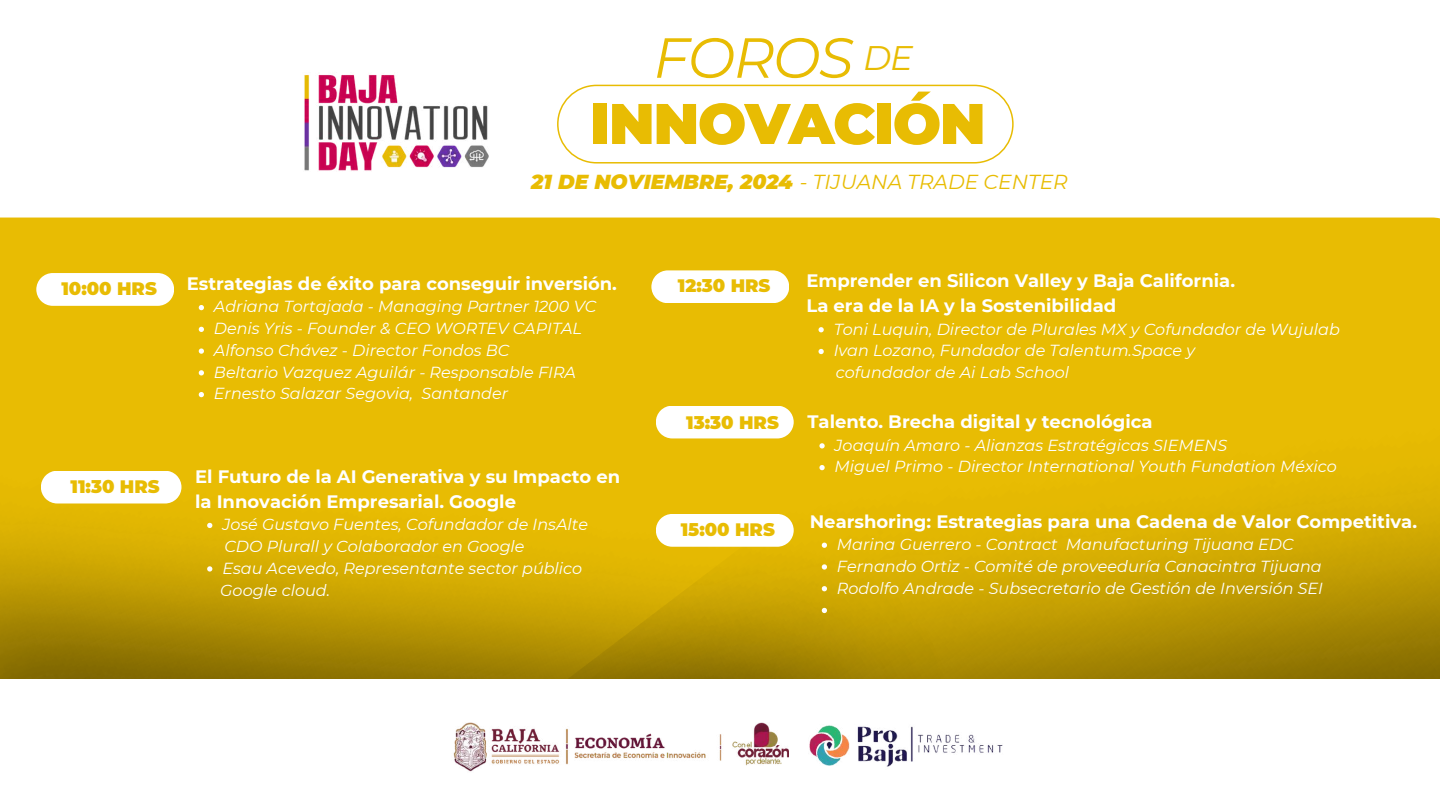
<style>
.page{position:relative;width:1440px;height:810px;background:#fff}
.page>*{position:absolute;margin:0;border:0;box-sizing:border-box;transform-origin:0 0}
.t1{font:900 57.2px "Montserrat";letter-spacing:-.025em;color:#e8bc03}
.t2{font:italic 56.4px "Montserrat";letter-spacing:-.025em;color:#e8bc03}
.t3{font:italic 20.2px "Montserrat";color:#e8bc03}
.t4{font:700 18px/24.8px "Montserrat";color:#fff}
.t5{font:900 18px "Montserrat";color:#e8bc03}
.t6{font:italic 16px/21.8px "Montserrat";color:#fff}
.s1{font-size:34px}
.s2{font-weight:900}
</style>
<div class="page">
<img style="left:1182px;top:217px;width:258px;height:462px">
<img style="left:0;top:84px;width:1182px;height:595px">
<img style="left:282px;top:74px;width:224px;height:111px">
<img style="left:453px;top:722px;width:336px;height:50px">
<img style="left:809px;top:725px;width:194px;height:42px">
<svg style="left:36px;top:273px;width:138px;height:33px"></svg>
<svg style="left:41px;top:471px;width:140px;height:33px"></svg>
<svg style="left:651px;top:270px;width:138px;height:33px"></svg>
<svg style="left:656px;top:406px;width:138px;height:32px"></svg>
<svg style="left:656px;top:514px;width:138px;height:33px"></svg>
<svg style="left:199px;top:305px;width:5px;height:5px"></svg>
<svg style="left:199px;top:327px;width:5px;height:5px"></svg>
<svg style="left:199px;top:348px;width:5px;height:6px"></svg>
<svg style="left:199px;top:370px;width:5px;height:5px"></svg>
<svg style="left:199px;top:392px;width:5px;height:5px"></svg>
<svg style="left:207px;top:523px;width:5px;height:5px"></svg>
<svg style="left:207px;top:566px;width:5px;height:6px"></svg>
<svg style="left:819px;top:443px;width:6px;height:5px"></svg>
<svg style="left:819px;top:465px;width:6px;height:5px"></svg>
<svg style="left:822px;top:543px;width:5px;height:5px"></svg>
<svg style="left:822px;top:564px;width:5px;height:6px"></svg>
<svg style="left:822px;top:586px;width:5px;height:5px"></svg>
<svg style="left:822px;top:608px;width:5px;height:5px"></svg>
<svg style="left:819px;top:327px;width:5px;height:5px"></svg>
<svg style="left:819px;top:349px;width:5px;height:5px"></svg>
<svg style="left:557px;top:85px;width:457px;height:78px"></svg>
<h2 class="t2" style="left:653px;top:23px;width:261px">FOROS <span class="s1">DE</span></h2>
<h1 class="t1" style="left:590px;top:89px;width:397px">INNOVACIÓN</h1>
<p class="t3" style="left:531px;top:169px;width:538px"><span class="s2">21 DE NOVIEMBRE, 2024</span> - TIJUANA TRADE CENTER</p>
<p class="t5" style="left:61px;top:278px;width:97px">10:00 HRS</p>
<p class="t5" style="left:71px;top:475px;width:91px">11:30 HRS</p>
<p class="t4" style="left:187px;top:271px;width:432px">Estrategias de éxito para conseguir inversión.</p>
<p class="t6" style="left:214px;top:296px;width:384px">Adriana Tortajada - Managing Partner 1200 VC Denis Yris - Founder &amp; CEO WORTEV CAPITAL Alfonso Chávez - Director Fondos BC<br>Beltario Vazquez Aguilár - Responsable FIRA Ernesto Salazar Segovia, Santander</p>
<p class="t4" style="left:195px;top:464px;width:427px">El Futuro de la AI Generativa y su Impacto en la Innovación Empresarial. Google</p>
<p class="t6" style="left:220px;top:514px;width:369px">José Gustavo Fuentes, Cofundador de InsAlte CDO Plurall y Colaborador en Google<br>Esau Acevedo, Representante sector público Google cloud.</p>
<p class="t5" style="left:678px;top:275px;width:94px">12:30 HRS</p>
<p class="t5" style="left:686px;top:411px;width:94px">13:30 HRS</p>
<p class="t4" style="left:807px;top:269px;width:430px">Emprender en Silicon Valley y Baja California.<br>La era de la IA y la Sostenibilidad</p>
<p class="t6" style="left:834px;top:318px;width:508px">Toni Luquin, Director de Plurales MX y Cofundador de Wujulab<br>Ivan Lozano, Fundador de Talentum.Space y<br>cofundador de Ai Lab School</p>
<p class="t4" style="left:807px;top:409px;width:347px">Talento. Brecha digital y tecnológica</p>
<p class="t6" style="left:835px;top:434px;width:504px">Joaquín Amaro - Alianzas Estratégicas SIEMENS<br>Miguel Primo - Director International Youth Fundation México</p>
<p class="t5" style="left:681px;top:519px;width:96px">15:00 HRS</p>
<p class="t4" style="left:810px;top:509px;width:609px">Nearshoring: Estrategias para una Cadena de Valor Competitiva.</p>
<p class="t6" style="left:837px;top:533px;width:488px">Marina Guerrero - Contract Manufacturing Tijuana EDC<br>Fernando Ortiz - Comité de proveeduría Canacintra Tijuana<br>Rodolfo Andrade - Subsecretario de Gestión de Inversión SEI</p>
</div>
